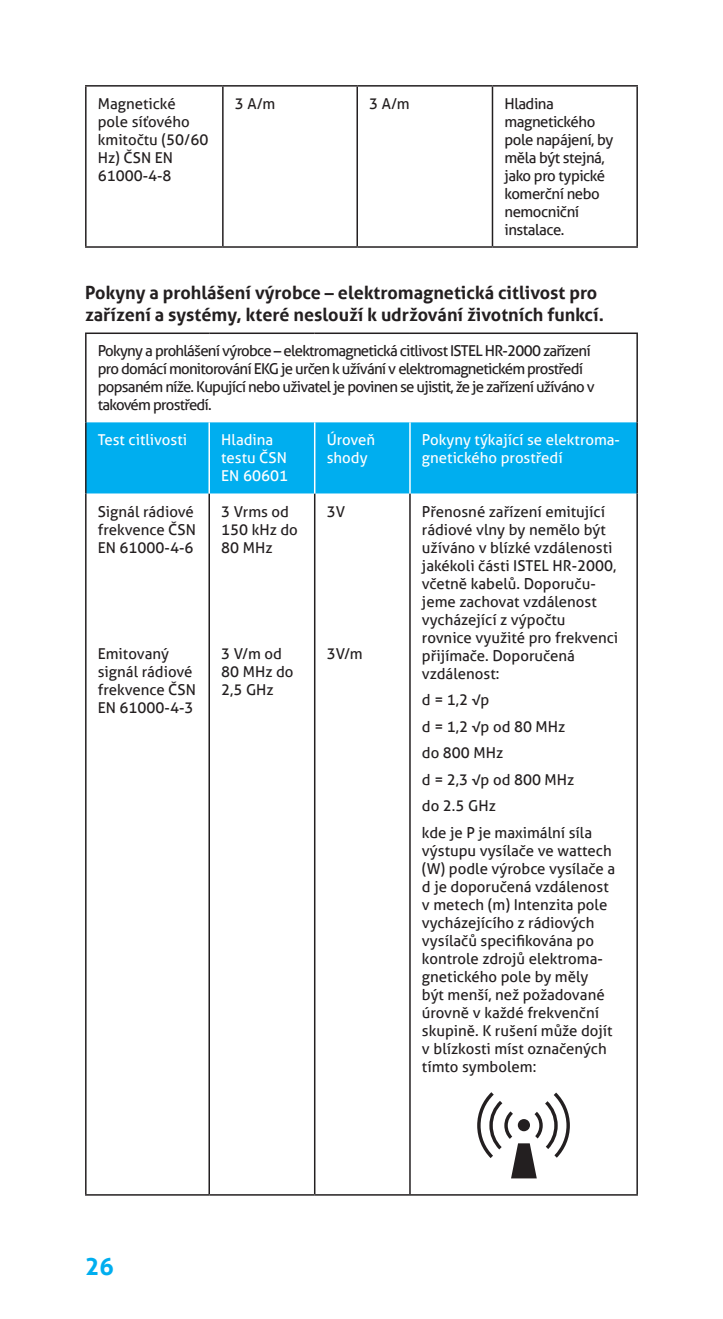
<style>
.page{position:relative;width:723px;height:1319px;background:#fff}
.page>*{position:absolute;margin:0;border:0;box-sizing:border-box;transform-origin:0 0}
.t1{font:700 24px "Aller";color:#00aeef}
.TEKST_2{font:700 18px/21.6px "Aller";color:#231f20}
.TABELA{font:15px/18px "Aller";color:#231f20}
.TEKST_2-2{font:15px/18px "Aller";letter-spacing:-.05em;color:#231f20}
.TABELA-2{font:15px/18px "Aller";letter-spacing:-.03em;color:#231f20}
.TABELA-3{font:15px/18px "Aller";color:#fff}
</style>
<div class="page">
<hr style="left:85px;top:85px;width:138px;height:2px;background:#231f20">
<hr style="left:85px;top:87px;width:2px;height:159px;background:#231f20">
<hr style="left:223px;top:85px;width:134px;height:2px;background:#231f20">
<hr style="left:222px;top:87px;width:2px;height:159px;background:#231f20">
<hr style="left:357px;top:85px;width:135px;height:2px;background:#231f20">
<hr style="left:356px;top:87px;width:2px;height:159px;background:#231f20">
<hr style="left:492px;top:85px;width:146px;height:2px;background:#231f20">
<hr style="left:492px;top:87px;width:1px;height:159px;background:#231f20">
<hr style="left:636px;top:87px;width:2px;height:159px;background:#231f20">
<hr style="left:85px;top:246px;width:138px;height:2px;background:#231f20">
<hr style="left:223px;top:246px;width:134px;height:2px;background:#231f20">
<hr style="left:357px;top:246px;width:135px;height:2px;background:#231f20">
<hr style="left:492px;top:246px;width:146px;height:2px;background:#231f20">
<div style="left:87px;top:422px;width:549px;height:71px;background:#00aeef"></div>
<hr style="left:85px;top:332px;width:124px;height:2px;background:#231f20">
<hr style="left:85px;top:334px;width:2px;height:88px;background:#231f20">
<hr style="left:209px;top:332px;width:106px;height:2px;background:#231f20">
<hr style="left:315px;top:332px;width:95px;height:2px;background:#231f20">
<hr style="left:410px;top:332px;width:228px;height:2px;background:#231f20">
<hr style="left:636px;top:334px;width:2px;height:88px;background:#231f20">
<hr style="left:85px;top:493px;width:2px;height:700px;background:#231f20">
<hr style="left:208px;top:493px;width:2px;height:700px;background:#231f20">
<hr style="left:314px;top:493px;width:1px;height:700px;background:#231f20">
<hr style="left:409px;top:493px;width:2px;height:700px;background:#231f20">
<hr style="left:636px;top:493px;width:2px;height:700px;background:#231f20">
<hr style="left:85px;top:1193px;width:124px;height:2px;background:#231f20">
<hr style="left:209px;top:1193px;width:106px;height:2px;background:#231f20">
<hr style="left:315px;top:1193px;width:95px;height:2px;background:#231f20">
<hr style="left:410px;top:1193px;width:228px;height:2px;background:#231f20">
<hr style="left:409px;top:422px;width:2px;height:71px;background:#fff">
<hr style="left:85px;top:422px;width:2px;height:71px;background:#231f20">
<hr style="left:636px;top:422px;width:2px;height:71px;background:#231f20">
<hr style="left:208px;top:422px;width:2px;height:71px;background:#fff">
<hr style="left:314px;top:422px;width:1px;height:71px;background:#fff">
<svg style="left:477px;top:1092px;width:93px;height:86px"></svg>
<p class="TABELA" style="left:98px;top:94px;width:112px">Magnetické pole síťového kmitočtu (50/60<br>Hz) ČSN EN<br>61000-4-8</p>
<p class="TABELA" style="left:235px;top:94px;width:42px">3 A/m</p>
<p class="TABELA" style="left:369px;top:94px;width:42px">3 A/m</p>
<p class="TABELA-2" style="left:504px;top:94px;width:110px">Hladina magnetického pole napájení, by měla být stejná, jako pro typické komerční nebo nemocniční instalace.</p>
<p class="TEKST_2" style="left:85px;top:281px;width:520px">Pokyny a prohlášení výrobce – elektromagnetická citlivost pro zařízení a systémy, které neslouží k udržování životních funkcí.</p>
<p class="TEKST_2-2" style="left:98px;top:342px;width:498px">Pokyny a prohlášení výrobce – elektromagnetická citlivost ISTEL HR-2000 zařízení pro domácí monitorování EKG je určen k užívání v elektromagnetickém prostředí popsaném níže. Kupující nebo uživatel je povinen se ujistit, že je zařízení užíváno v takovém prostředí.</p>
<p class="TABELA-3" style="left:98px;top:431px;width:91px">Test citlivosti</p>
<p class="TABELA-3" style="left:221px;top:431px;width:68px">Hladina testu ČSN<br>EN 60601</p>
<p class="TABELA-3" style="left:327px;top:431px;width:50px">Úroveň shody</p>
<p class="TABELA-3" style="left:422px;top:431px;width:199px">Pokyny týkající se elektroma&shy;gnetického prostředí</p>
<p class="TABELA" style="left:98px;top:502px;width:100px">Signál rádiové frekvence ČSN<br>EN 61000-4-6</p>
<p class="TABELA" style="left:221px;top:502px;width:78px">3 Vrms od<br>150 kHz do<br>80 MHz</p>
<p class="TABELA" style="left:422px;top:502px;width:198px">Přenosné zařízení emitující rádiové vlny by nemělo být užíváno v blízké vzdálenosti jakékoli části ISTEL HR-2000, včetně kabelů. Doporuču&shy;jeme zachovat vzdálenost vycházející z výpočtu rovnice využité pro frekvenci přijímače. Doporučená vzdálenost:</p>
<p class="TABELA" style="left:422px;top:690px;width:69px">d = 1,2 √p</p>
<p class="TABELA" style="left:422px;top:717px;width:145px">d = 1,2 √p od 80 MHz</p>
<p class="TABELA" style="left:422px;top:743px;width:83px">do 800 MHz</p>
<p class="TABELA" style="left:422px;top:770px;width:154px">d = 2,3 √p od 800 MHz</p>
<p class="TABELA" style="left:422px;top:796px;width:75px">do 2.5 GHz</p>
<p class="TABELA" style="left:422px;top:823px;width:195px">kde je P je maximální síla výstupu vysílače ve wattech (W) podle výrobce vysílače a d je doporučená vzdálenost v metech (m) Intenzita pole vycházejícího z rádiových vysílačů specifikována po kontrole zdrojů elektroma&shy;gnetického pole by měly<br>být menší, než požadované úrovně v každé frekvenční skupině. K rušení může dojít v blízkosti míst označených tímto symbolem:</p>
<p class="TABELA" style="left:327px;top:502px;width:20px">3V</p>
<p class="TABELA" style="left:221px;top:644px;width:74px">3 V/m od<br>80 MHz do<br>2,5 GHz</p>
<p class="TABELA" style="left:98px;top:644px;width:100px">Emitovaný signál rádiové frekvence ČSN<br>EN 61000-4-3</p>
<p class="TABELA" style="left:327px;top:644px;width:38px">3V/m</p>
<h1 class="t1" style="left:85px;top:1251px;width:30px">26</h1>
</div>
